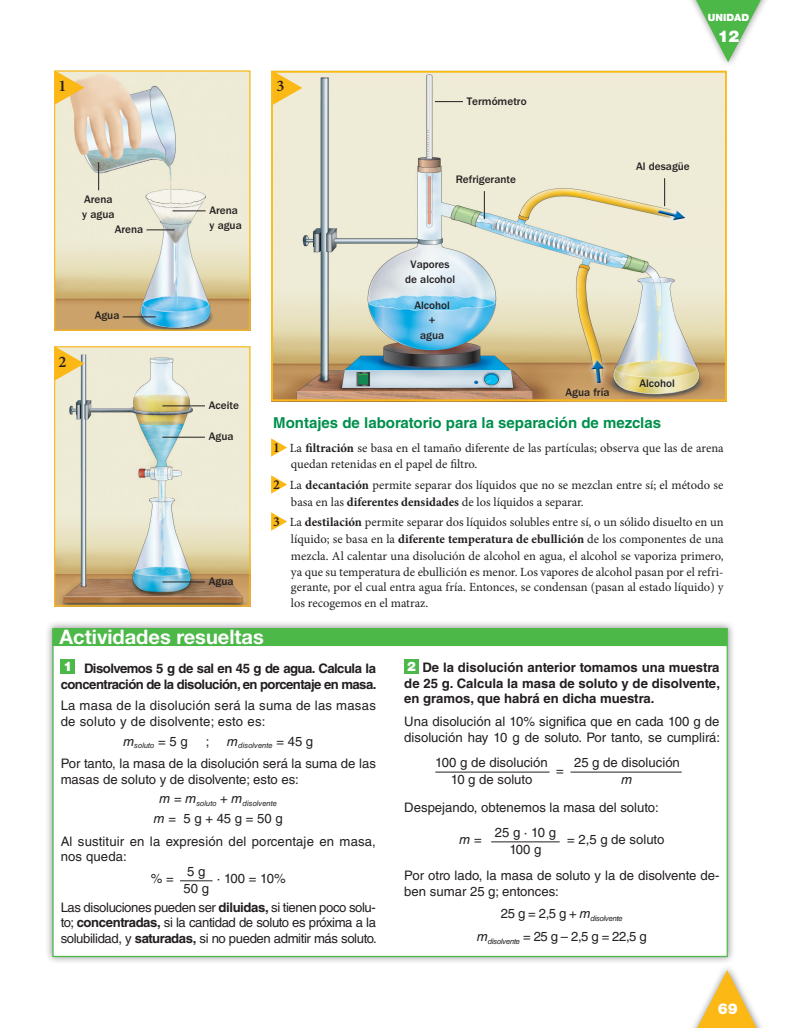
<style>
.page{position:relative;width:798px;height:1028px;background:#fff}
.page>*{position:absolute;margin:0;border:0;box-sizing:border-box;transform-origin:0 0}
.actividad_resuelta{font:700 20px "Helvetica Neue LT Std";color:#fff}
.texto{font:600 16.25px "Minion Pro";color:#231f20}
.parrafos_titulos{font:900 16.25px "Helvetica Neue LT Std";color:#fff}
.titulo_pie{font:700 15px "Helvetica LT Std";color:#008f4d}
.parrafos_titulos-2{font:900 15px "Helvetica Neue LT Std";color:#fff}
.actividad_resulta_te{font:13.12px/15.8px "Helvetica LT Std";color:#231f20}
.actividad_resulta_nú{font:700 13.12px/15.8px "Helvetica LT Std";letter-spacing:-.04em;color:#231f20;text-align:right}
.actividad_resulta_te-2{font:13.12px/15.8px "Helvetica LT Std";letter-spacing:.02em;color:#231f20}
.t1{font:900 13.12px "Helvetica Neue LT Std";color:#fff}
.actividad_resulta_te-3{font:italic 13.12px "Helvetica LT Std";color:#231f20}
.pie_de_foto{font:12.5px/16.9px "Minion Pro";color:#231f20}
.rotulo_negro{font:500 11.25px/15px "ITC Franklin Gothic Std";color:#231f20}
.parrafos_titulos-3{font:900 10px "Helvetica Neue LT Std";color:#fff}
.actividad_resulta_te-4{font:italic 7.62px "Helvetica LT Std";color:#231f20}
.actividad_resulta_te-5{font:italic 7.62px "Helvetica LT Std";letter-spacing:-.03em;color:#231f20}
.s1{font-weight:600;font-size:13.75px}
.s2{font-weight:700}
.s3{font-style:italic}
.s4{font-style:normal}
</style>
<div class="page">
<svg style="left:691px;top:0;width:75px;height:62px"></svg>
<svg style="left:693px;top:970px;width:69px;height:58px"></svg>
<svg style="left:271px;top:438px;width:16px;height:19px"></svg>
<svg style="left:271px;top:512px;width:16px;height:19px"></svg>
<svg style="left:271px;top:475px;width:16px;height:19px"></svg>
<div style="left:45px;top:620px;width:690px;height:344px;background:#231f20;opacity:.5"></div>
<div style="left:53px;top:628px;width:674px;height:328px;background:#fff"></div>
<div style="left:61px;top:659px;width:14px;height:14px;background:#4cb848"></div>
<hr style="left:180px;top:880px;width:32px;height:1px;background:#231f20">
<div style="left:404px;top:659px;width:14px;height:14px;background:#4cb848"></div>
<hr style="left:435px;top:771px;width:114px;height:1px;background:#231f20">
<hr style="left:570px;top:771px;width:111px;height:1px;background:#231f20">
<hr style="left:491px;top:841px;width:68px;height:1px;background:#231f20">
<div style="left:52px;top:628px;width:675px;height:18px;background:#4cb848"></div>
<img style="left:56px;top:72px;width:192px;height:257px">
<div style="left:54px;top:70px;width:196px;height:261px;border:1px solid #fcb814"></div>
<img style="left:56px;top:348px;width:192px;height:256px">
<div style="left:54px;top:346px;width:196px;height:260px;border:1px solid #fcb814"></div>
<svg style="left:55px;top:71px;width:29px;height:33px"></svg>
<svg style="left:55px;top:346px;width:29px;height:34px"></svg>
<hr style="left:123px;top:316px;width:33px;height:1px;background:#231f20">
<hr style="left:172px;top:210px;width:33px;height:1px;background:#231f20">
<svg style="left:146px;top:229px;width:28px;height:1px"></svg>
<svg style="left:98px;top:162px;width:1px;height:28px"></svg>
<hr style="left:162px;top:437px;width:43px;height:1px;background:#231f20">
<hr style="left:162px;top:581px;width:43px;height:1px;background:#231f20">
<hr style="left:162px;top:405px;width:43px;height:1px;background:#231f20">
<img style="left:274px;top:74px;width:449px;height:324px">
<div style="left:271px;top:71px;width:455px;height:330px;border:2px solid #fcb814"></div>
<svg style="left:273px;top:71px;width:29px;height:34px"></svg>
<svg style="left:435px;top:101px;width:28px;height:1px"></svg>
<svg style="left:484px;top:191px;width:1px;height:28px"></svg>
<svg style="left:664px;top:178px;width:1px;height:28px"></svg>
<p class="texto" style="left:58px;top:75px;width:10px">1</p>
<p class="texto" style="left:276px;top:75px;width:10px">3</p>
<p class="rotulo_negro" style="left:466px;top:93px;width:61px">Termómetro</p>
<p class="parrafos_titulos-3" style="left:707px;top:11px;width:43px">UNIDAD</p>
<p class="parrafos_titulos" style="left:717px;top:27px;width:23px">12</p>
<p class="rotulo_negro" style="left:82px;top:191px;width:34px">Arena y agua</p>
<p class="rotulo_negro" style="left:115px;top:222px;width:30px">Arena</p>
<p class="rotulo_negro" style="left:209px;top:203px;width:34px">Arena y agua</p>
<p class="rotulo_negro" style="left:455px;top:172px;width:62px">Refrigerante</p>
<p class="rotulo_negro" style="left:635px;top:159px;width:55px">Al desagüe</p>
<p class="texto" style="left:58px;top:350px;width:10px">2</p>
<p class="rotulo_negro" style="left:95px;top:308px;width:26px">Agua</p>
<p class="rotulo_negro" style="left:209px;top:398px;width:32px">Aceite</p>
<p class="rotulo_negro" style="left:209px;top:429px;width:26px">Agua</p>
<p class="rotulo_negro" style="left:209px;top:574px;width:26px">Agua</p>
<p class="actividad_resuelta" style="left:60px;top:625px;width:206px">Actividades resueltas</p>
<p class="rotulo_negro" style="left:405px;top:256px;width:52px;text-align:center">Vapores de alcohol</p>
<p class="rotulo_negro" style="left:414px;top:298px;width:37px;text-align:center">Alcohol +<br>agua</p>
<p class="rotulo_negro" style="left:565px;top:385px;width:46px">Agua fría</p>
<p class="rotulo_negro" style="left:639px;top:376px;width:37px">Alcohol</p>
<p class="titulo_pie" style="left:273px;top:413px;width:389px">Montajes de laboratorio para la separación de mezclas</p>
<p class="pie_de_foto" style="left:291px;top:439px;width:434px;text-indent:-18px"><span class="s1">1</span> La <span class="s2">filtración</span> se basa en el tamaño diferente de las partículas; observa que las de arena quedan retenidas en el papel de filtro.</p>
<p class="pie_de_foto" style="left:291px;top:476px;width:434px;text-indent:-18px"><span class="s1">2</span> La <span class="s2">decantación</span> permite separar dos líquidos que no se mezclan entre sí; el método se basa en las <span class="s2">diferentes densidades</span> de los líquidos a separar.</p>
<p class="pie_de_foto" style="left:291px;top:514px;width:434px;text-align:justify;text-indent:-18px"><span class="s1">3</span> La <span class="s2">destilación</span> permite separar dos líquidos solubles entre sí, o un sólido disuelto en un líquido; se basa en la <span class="s2">diferente temperatura de ebullición</span> de los componentes de una mezcla. Al calentar una disolución de alcohol en agua, el alcohol se vaporiza primero,</p>
<p class="pie_de_foto" style="left:291px;top:564px;width:434px;line-height:15.6px;text-align:justify">ya que su temperatura de ebullición es menor. Los vapores de alcohol pasan por el refri&shy;gerante, por el cual entra agua fría. Entonces, se condensan (pasan al estado líquido) y los recogemos en el matraz.</p>
<p class="t1" style="left:63px;top:658px;width:10px">1</p>
<p class="actividad_resulta_nú" style="left:61px;top:660px;width:317px">Disolvemos 5 g de sal en 45 g de agua. Calcula la concentración de la disolución, en porcentaje en masa.</p>
<p class="actividad_resulta_te-2" style="left:61px;top:698px;width:316px">La masa de la disolución será la suma de las masas de soluto y de disolvente; esto es:</p>
<p class="actividad_resulta_te-4" style="left:123px;top:741px;width:66px"><sup>m</sup>soluto <sup>=</sup> <sup>5</sup> <sup>g</sup></p>
<p class="actividad_resulta_te" style="left:206px;top:733px;width:5px">;</p>
<p class="actividad_resulta_te-4" style="left:227px;top:741px;width:87px"><sup>m</sup>disolvente <sup>=</sup> <sup>45</sup> <sup>g</sup></p>
<p class="actividad_resulta_te" style="left:61px;top:756px;width:316px">Por tanto, la masa de la disolución será la suma de las masas de soluto y de disolvente; esto es:</p>
<p class="actividad_resulta_te-4" style="left:159px;top:799px;width:119px"><sup>m</sup> <sup>=</sup> <sup>m</sup>soluto <sup>+</sup> <sup>m</sup>disolvente</p>
<p class="actividad_resulta_te" style="left:154px;top:810px;width:130px"><span class="s3">m</span> = 5 g + 45 g = 50 g</p>
<p class="actividad_resulta_te" style="left:61px;top:833px;width:316px">Al sustituir en la expresión del porcentaje en masa, nos queda:</p>
<p class="actividad_resulta_te" style="left:151px;top:870px;width:24px">% =</p>
<p class="actividad_resulta_te" style="left:183px;top:863px;width:27px;line-height:16.6px">5 g<br>50 g</p>
<p class="actividad_resulta_te" style="left:216px;top:870px;width:70px">· 100 = 10%</p>
<p class="actividad_resulta_te" style="left:61px;top:899px;width:317px;text-align:justify">Las disoluciones pueden ser <span class="s2">diluidas,</span> si tienen poco solu&shy;to; <span class="s2">concentradas,</span> si la cantidad de soluto es próxima a la solubilidad, y <span class="s2">saturadas,</span> si no pueden admitir más soluto.</p>
<p class="t1" style="left:407px;top:658px;width:10px">2</p>
<p class="actividad_resulta_nú" style="left:404px;top:659px;width:317px;text-align:justify;text-indent:18px">De la disolución anterior tomamos una muestra de 25 g. Calcula la masa de soluto y de disolvente, en gramos, que habrá en dicha muestra.</p>
<p class="actividad_resulta_te" style="left:404px;top:713px;width:317px">Una disolución al 10% significa que en cada 100 g de disolución hay 10 g de soluto. Por tanto, se cumplirá:</p>
<p class="actividad_resulta_te" style="left:435px;top:754px;width:114px;line-height:16.6px;text-align:center">100 g de disolución<br>10 g de soluto</p>
<p class="actividad_resulta_te" style="left:556px;top:762px;width:9px">=</p>
<p class="actividad_resulta_te" style="left:574px;top:754px;width:107px;line-height:16.6px;text-align:center">25 g de disolución <span class="s3">m</span></p>
<p class="actividad_resulta_te" style="left:404px;top:799px;width:256px">Despejando, obtenemos la masa del soluto:</p>
<p class="actividad_resulta_te-3" style="left:459px;top:832px;width:24px">m <span class="s4">=</span></p>
<p class="actividad_resulta_te" style="left:494px;top:824px;width:63px;line-height:16.6px;text-align:center">25 g · 10 g<br>100 g</p>
<p class="actividad_resulta_te" style="left:567px;top:832px;width:99px">= 2,5 g de soluto</p>
<p class="actividad_resulta_te" style="left:404px;top:867px;width:316px">Por otro lado, la masa de soluto y la de disolvente de&shy;ben sumar 25 g; entonces:</p>
<p class="actividad_resulta_te-5" style="left:501px;top:914px;width:123px"><sup>25</sup> <sup>g</sup> <sup>=</sup> <sup>2,5</sup> <sup>g</sup> <sup>+</sup> <sup>m</sup>disolvente</p>
<p class="actividad_resulta_te" style="left:477px;top:928px;width:171px"><span class="s3">m</span><sub>disolvente</sub> = 25 g – 2,5 g = 22,5 g</p>
<p class="parrafos_titulos-2" style="left:717px;top:999px;width:22px">69</p>
</div>
